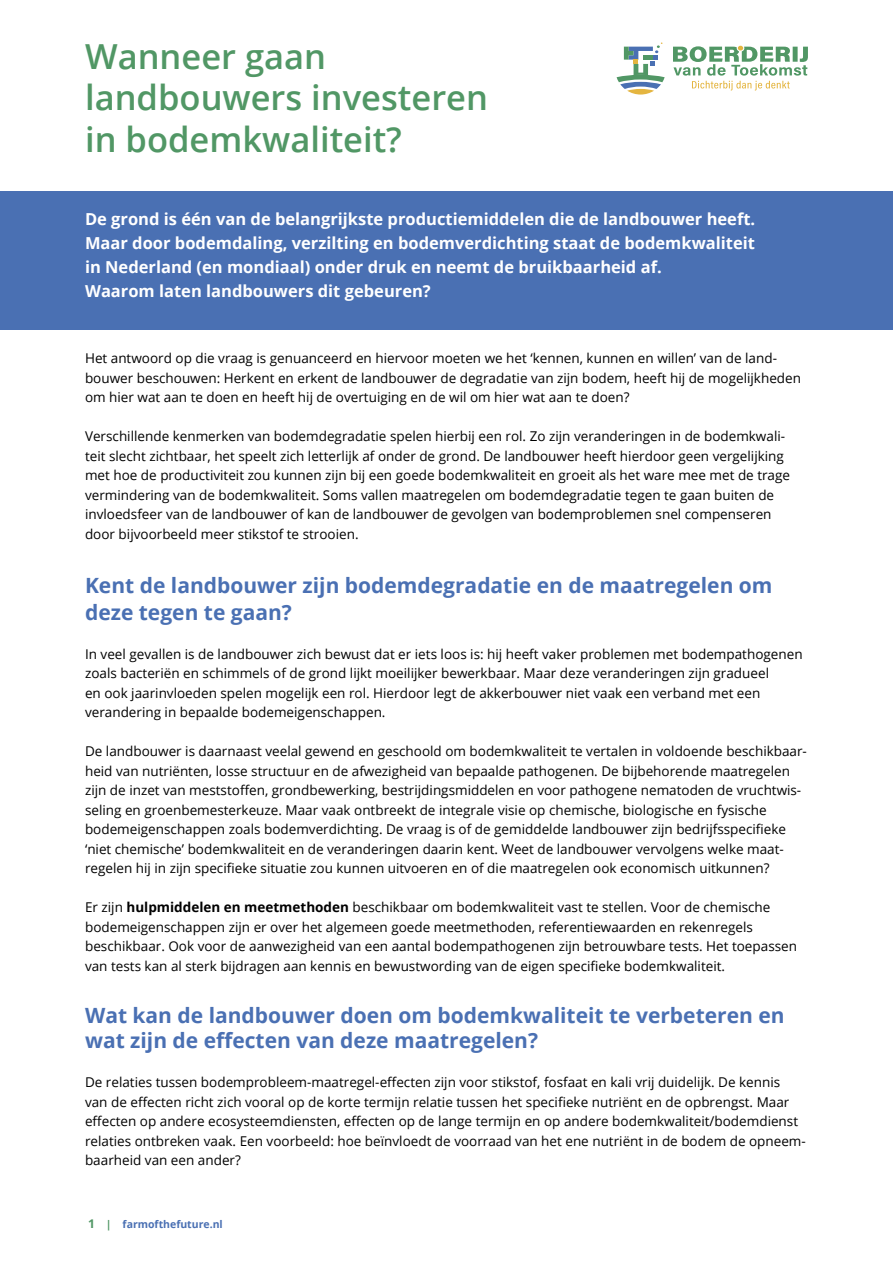
<style>
.page{position:relative;width:893px;height:1263px;background:#fff}
.page>*{position:absolute;margin:0;border:0;box-sizing:border-box;transform-origin:0 0}
.t1{font:600 34.5px/41.4px "Open Sans";color:#519765}
.t2{font:700 21px/27px "Open Sans";color:#4a70b3}
.t3{font:700 16.5px/24px "Open Sans";color:#fff}
.t4{font:13.5px/19.5px "Open Sans";color:#000}
.t5{font:700 10.5px "Open Sans";color:#4a70b3}
.s1{font-weight:700}
.s2{font-size:12px;color:#519765}
.s3{color:#519765}
</style>
<div class="page">
<svg style="left:673px;top:46px;width:135px;height:44px"></svg>
<svg style="left:617px;top:43px;width:48px;height:52px"></svg>
<div style="left:0;top:191px;width:893px;height:139px;background:#4a70b3"></div>
<h1 class="t1" style="left:85px;top:35px;width:404px">Wanneer gaan landbouwers investeren in bodemkwaliteit?</h1>
<p class="t3" style="left:85px;top:207px;width:672px">De grond is één van de belangrijkste productiemiddelen die de landbouwer heeft.<br>Maar door bodemdaling, verzilting en bodemverdichting staat de bodemkwaliteit in Nederland (en mondiaal) onder druk en neemt de bruikbaarheid af.<br>Waarom laten landbouwers dit gebeuren?</p>
<p class="t4" style="left:85px;top:348px;width:717px">Het antwoord op die vraag is genuanceerd en hiervoor moeten we het ‘kennen, kunnen en willen’ van de land&shy;bouwer beschouwen: Herkent en erkent de landbouwer de degradatie van zijn bodem, heeft hij de mogelijkheden om hier wat aan te doen en heeft hij de overtuiging en de wil om hier wat aan te doen?</p>
<p class="t4" style="left:85px;top:426px;width:707px">Verschillende kenmerken van bodemdegradatie spelen hierbij een rol. Zo zijn veranderingen in de bodemkwali&shy;teit slecht zichtbaar, het speelt zich letterlijk af onder de grond. De landbouwer heeft hierdoor geen vergelijking met hoe de productiviteit zou kunnen zijn bij een goede bodemkwaliteit en groeit als het ware mee met de trage vermindering van de bodemkwaliteit. Soms vallen maatregelen om bodemdegradatie tegen te gaan buiten de invloedsfeer van de landbouwer of kan de landbouwer de gevolgen van bodemproblemen snel compenseren door bijvoorbeeld meer stikstof te strooien.</p>
<h2 class="t2" style="left:85px;top:571px;width:689px">Kent de landbouwer zijn bodemdegradatie en de maatregelen om deze tegen te gaan?</h2>
<p class="t4" style="left:85px;top:644px;width:719px">In veel gevallen is de landbouwer zich bewust dat er iets loos is: hij heeft vaker problemen met bodempathogenen zoals bacteriën en schimmels of de grond lijkt moeilijker bewerkbaar. Maar deze veranderingen zijn gradueel<br>en ook jaarinvloeden spelen mogelijk een rol. Hierdoor legt de akkerbouwer niet vaak een verband met een verandering in bepaalde bodemeigenschappen.</p>
<p class="t4" style="left:85px;top:741px;width:723px">De landbouwer is daarnaast veelal gewend en geschoold om bodemkwaliteit te vertalen in voldoende beschikbaar&shy;heid van nutriënten, losse structuur en de afwezigheid van bepaalde pathogenen. De bijbehorende maatregelen zijn de inzet van meststoffen, grondbewerking, bestrijdingsmiddelen en voor pathogene nematoden de vruchtwis&shy;seling en groenbemesterkeuze. Maar vaak ontbreekt de integrale visie op chemische, biologische en fysische bodemeigenschappen zoals bodemverdichting. De vraag is of de gemiddelde landbouwer zijn bedrijfsspecifieke ‘niet chemische’ bodemkwaliteit en de veranderingen daarin kent. Weet de landbouwer vervolgens welke maat&shy;regelen hij in zijn specifieke situatie zou kunnen uitvoeren en of die maatregelen ook economisch uitkunnen?</p>
<p class="t4" style="left:85px;top:897px;width:713px">Er zijn <span class="s1">hulpmiddelen en meetmethoden</span> beschikbaar om bodemkwaliteit vast te stellen. Voor de chemische bodemeigenschappen zijn er over het algemeen goede meetmethoden, referentiewaarden en rekenregels beschikbaar. Ook voor de aanwezigheid van een aantal bodempathogenen zijn betrouwbare tests. Het toepassen van tests kan al sterk bijdragen aan kennis en bewustwording van de eigen specifieke bodemkwaliteit.</p>
<h2 class="t2" style="left:85px;top:1002px;width:701px;line-height:25.2px">Wat kan de landbouwer doen om bodemkwaliteit te verbeteren en wat zijn de effecten van deze maatregelen?</h2>
<p class="t4" style="left:85px;top:1072px;width:722px">De relaties tussen bodemprobleem-maatregel-effecten zijn voor stikstof, fosfaat en kali vrij duidelijk. De kennis van de effecten richt zich vooral op de korte termijn relatie tussen het specifieke nutriënt en de opbrengst. Maar effecten op andere ecosysteemdiensten, effecten op de lange termijn en op andere bodemkwaliteit/bodemdienst relaties ontbreken vaak. Een voorbeeld: hoe beïnvloedt de voorraad van het ene nutriënt in de bodem de opneem&shy;baarheid van een ander?</p>
<p class="t5" style="left:88px;top:1216px;width:136px"><span class="s2">1</span> <span class="s3">|</span> farmofthefuture.nl</p>
</div>
